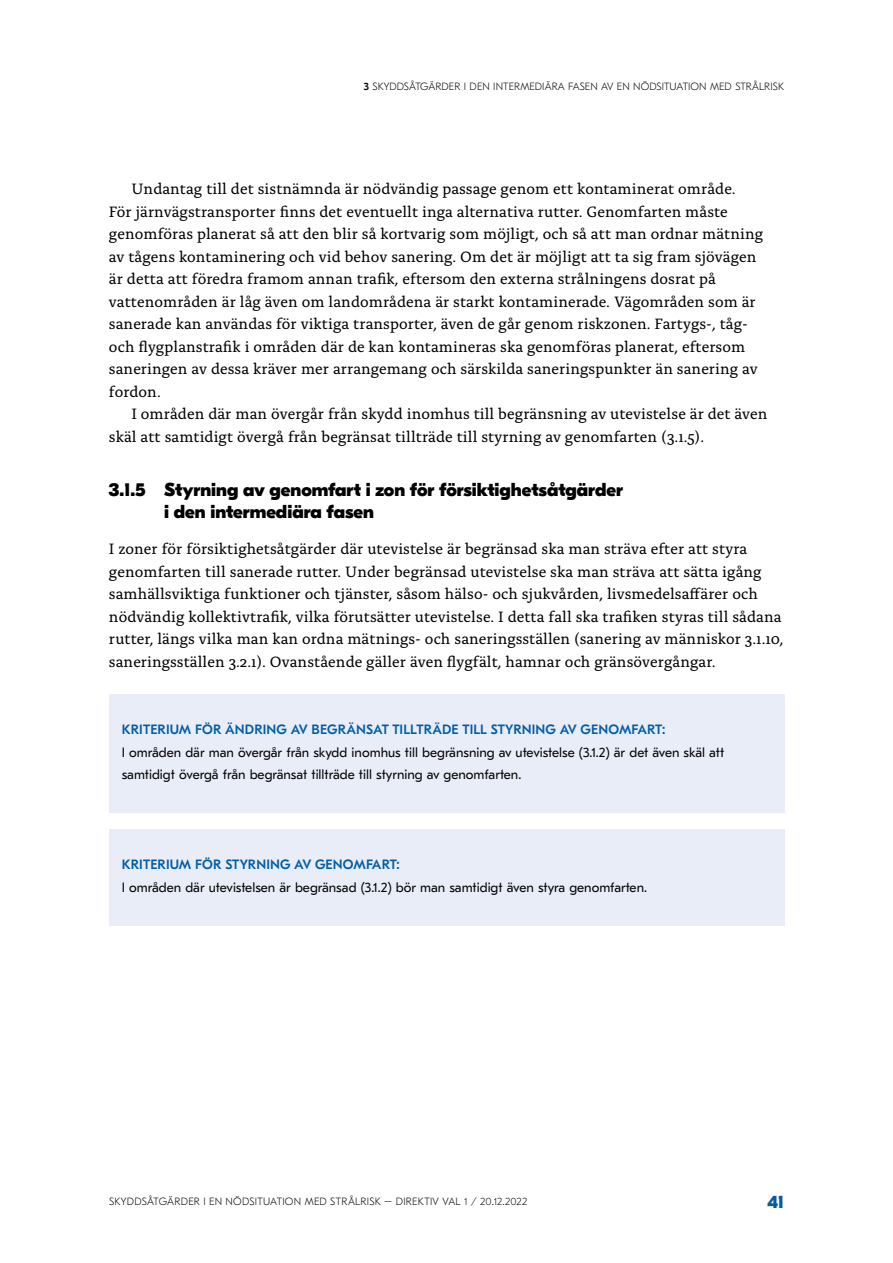
<style>
.page{position:relative;width:893px;height:1263px;background:#fff}
.page>*{position:absolute;margin:0;border:0;box-sizing:border-box;transform-origin:0 0}
.t1{font:800 18.75px/22.5px "GT Eesti Display";color:#000}
.t2{font:800 18px "GT Eesti Display";color:#005da9}
.P_1{font:15.75px/22.5px "Alda OT";letter-spacing:.005em;color:#000}
.väriboksin_tekstit{font:13.5px/22.5px "GT Eesti Text";color:#000}
.väriboksin_sisältöot{font:500 13.5px "GT Eesti Text";letter-spacing:.01em;color:#005da9}
.t3{font:100 10.5px "GT Eesti Text";letter-spacing:.01em;color:#000}
.s1{font-weight:500}
</style>
<div class="page">
<div style="left:109px;top:694px;width:675px;height:56px;background:#e9edf8"></div>
<div style="left:109px;top:734px;width:675px;height:78px;background:#e9edf8"></div>
<div style="left:109px;top:829px;width:675px;height:56px;background:#e9edf8"></div>
<div style="left:109px;top:869px;width:675px;height:56px;background:#e9edf8"></div>
<p class="t3" style="left:364px;top:80px;width:422px"><span class="s1">3</span> SKYDDSÅTGÄRDER I DEN INTERMEDIÄRA FASEN AV EN NÖDSITUATION MED STRÅLRISK</p>
<p class="P_1" style="left:109px;top:179px;width:656px;text-indent:22px">Undantag till det sistnämnda är nödvändig passage genom ett kontaminerat område.<br>För järnvägstransporter finns det eventuellt inga alternativa rutter. Genomfarten måste genomföras planerat så att den blir så kortvarig som möjligt, och så att man ordnar mätning av tågens kontaminering och vid behov sanering. Om det är möjligt att ta sig fram sjövägen är detta att föredra framom annan trafik, eftersom den externa strålningens dosrat på vattenområden är låg även om landområdena är starkt kontaminerade. Vägområden som är sanerade kan användas för viktiga transporter, även de går genom riskzonen. Fartygs-, tåg&shy;och flygplanstrafik i områden där de kan kontamineras ska genomföras planerat, eftersom saneringen av dessa kräver mer arrangemang och särskilda saneringspunkter än sanering av fordon.</p>
<p class="P_1" style="left:109px;top:404px;width:660px;text-indent:22px">I områden där man övergår från skydd inomhus till begränsning av utevistelse är det även skäl att samtidigt övergå från begränsat tillträde till styrning av genomfarten (3.1.5).</p>
<h3 class="t1" style="left:164px;top:479px;width:460px;text-indent:-55px">3.1.5 Styrning av genomfart i zon för försiktighetsåtgärder i den intermediära fasen</h3>
<p class="P_1" style="left:109px;top:539px;width:676px">I zoner för försiktighetsåtgärder där utevistelse är begränsad ska man sträva efter att styra genomfarten till sanerade rutter. Under begränsad utevistelse ska man sträva att sätta igång samhällsviktiga funktioner och tjänster, såsom hälso- och sjukvården, livsmedelsaffärer och nödvändig kollektivtrafik, vilka förutsätter utevistelse. I detta fall ska trafiken styras till sådana rutter, längs vilka man kan ordna mätnings- och saneringsställen (sanering av människor 3.1.10, saneringsställen 3.2.1). Ovanstående gäller även flygfält, hamnar och gränsövergångar.</p>
<p class="väriboksin_sisältöot" style="left:122px;top:722px;width:545px">KRITERIUM FÖR ÄNDRING AV BEGRÄNSAT TILLTRÄDE TILL STYRNING AV GENOMFART:</p>
<p class="väriboksin_tekstit" style="left:122px;top:741px;width:604px">I områden där man övergår från skydd inomhus till begränsning av utevistelse (3.1.2) är det även skäl att samtidigt övergå från begränsat tillträde till styrning av genomfarten.</p>
<p class="väriboksin_sisältöot" style="left:122px;top:857px;width:280px">KRITERIUM FÖR STYRNING AV GENOMFART:</p>
<p class="väriboksin_tekstit" style="left:122px;top:876px;width:527px">I områden där utevistelsen är begränsad (3.1.2) bör man samtidigt även styra genomfarten.</p>
<p class="t3" style="left:109px;top:1196px;width:420px">SKYDDSÅTGÄRDER I EN NÖDSITUATION MED STRÅLRISK – DIREKTIV VAL 1 / 20.12.2022</p>
<p class="t2" style="left:768px;top:1192px;width:18px">41</p>
</div>
